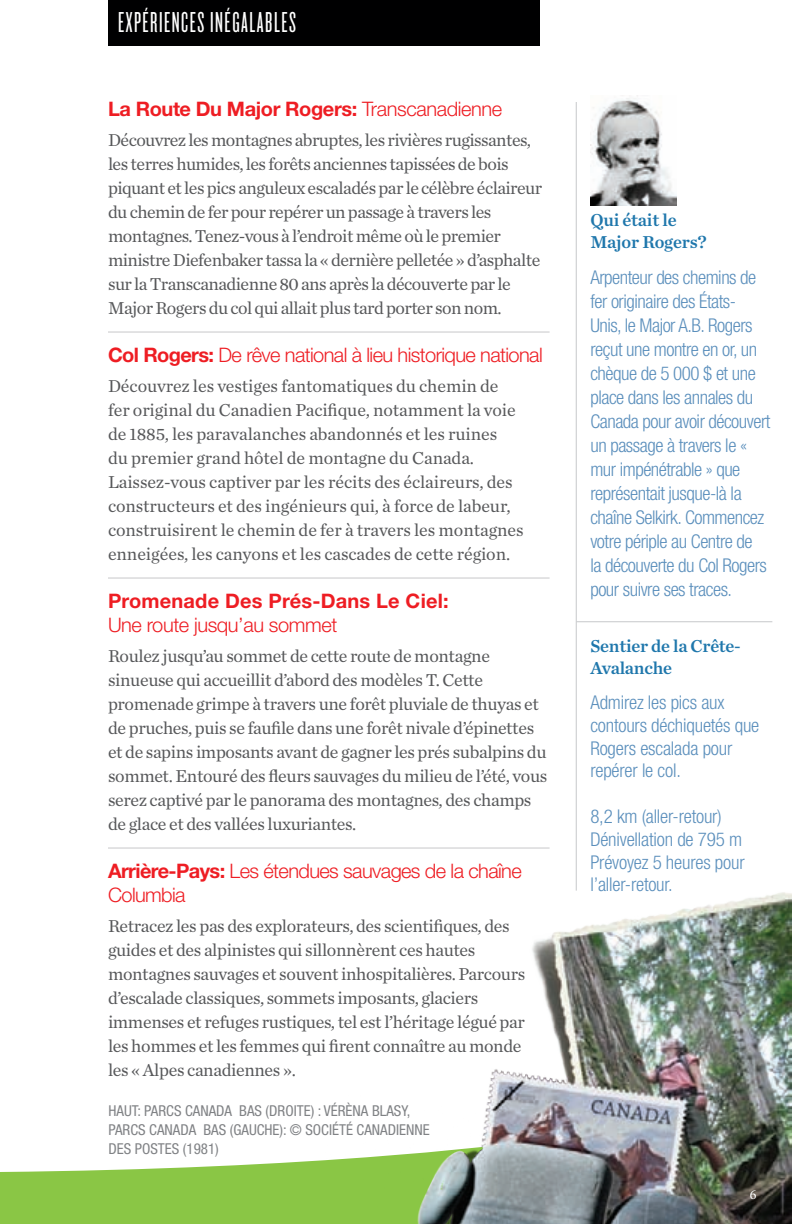
<style>
.page{position:relative;width:792px;height:1224px;background:#fff}
.page>*{position:absolute;margin:0;border:0;box-sizing:border-box;transform-origin:0 0}
.t1{font:30px "Knockout 26 Junior Flywght";letter-spacing:.05em;color:#fff}
.calendar_heading{font:300 20px/24px "Helvetica Neue LT Std";letter-spacing:-.03em;color:#ee1d23}
.calendar_heading-2{font:700 20px/24px "Helvetica Neue LT Std";letter-spacing:.01em;color:#ee1d23}
.calendar_heading_top{font:700 20px "Helvetica Neue LT Std";letter-spacing:-.02em;color:#ee1d23}
.sidebar_body{font:300 condensed 19px/24px "Helvetica Neue LT Std";letter-spacing:-.025em;color:#5b8fbc}
.calendar_body{font:18px/24px "Chronicle Text G1";letter-spacing:-.02em;color:#57585a}
.sidebar_title{font:18px/22px "Chronicle Text G1 Semi";letter-spacing:-.015em;color:#1f77ac}
.t2{font:condensed 15px/19px "Helvetica Neue LT Std";color:#808285}
.t3{font:14px "Minion Pro";color:#fff}
.s1{font-weight:300}
.s2{font-weight:700}
</style>
<div class="page">
<svg style="left:0;top:1171px;width:18px;height:53px"></svg>
<img style="left:18px;top:95px;width:774px;height:1129px">
<img style="left:590px;top:96px;width:87px;height:109px">
<hr style="left:108px;top:332px;width:442px;height:1px;background:#c7c8ca">
<hr style="left:108px;top:578px;width:442px;height:1px;background:#c7c8ca">
<hr style="left:108px;top:848px;width:442px;height:1px;background:#c7c8ca">
<hr style="left:576px;top:102px;width:1px;height:789px;background:#c7c8ca">
<hr style="left:576px;top:621px;width:196px;height:1px;background:#c7c8ca">
<div style="left:108px;top:0;width:432px;height:46px;background:#000001"></div>
<h1 class="t1" style="left:118px;top:5px;width:180px">EXPÉRIENCES INÉGALABLES</h1>
<p class="calendar_heading_top" style="left:108px;top:97px;width:396px">La Route Du Major Rogers: <span class="s1">Transcanadienne</span></p>
<p class="calendar_body" style="left:108px;top:127px;width:436px">Découvrez les montagnes abruptes, les rivières rugissantes, les terres humides, les forêts anciennes tapissées de bois piquant et les pics anguleux escaladés par le célèbre éclaireur du chemin de fer pour repérer un passage à travers les montagnes. Tenez-vous à l’endroit même où le premier ministre Diefenbaker tassa la « dernière pelletée » d’asphalte sur la Transcanadienne 80 ans après la découverte par le Major Rogers du col qui allait plus tard porter son nom.</p>
<p class="calendar_heading" style="left:108px;top:343px;width:436px"><span class="s2">Col Rogers:</span> De rêve national à lieu historique national</p>
<p class="calendar_body" style="left:108px;top:373px;width:417px">Découvrez les vestiges fantomatiques du chemin de fer original du Canadien Pacifique, notamment la voie de 1885, les paravalanches abandonnés et les ruines<br>du premier grand hôtel de montagne du Canada.<br>Laissez-vous captiver par les récits des éclaireurs, des constructeurs et des ingénieurs qui, à force de labeur, construisirent le chemin de fer à travers les montagnes enneigées, les canyons et les cascades de cette région.</p>
<p class="calendar_heading-2" style="left:108px;top:589px;width:342px">Promenade Des Prés-Dans Le Ciel:<br><span class="s1">Une route jusqu’au sommet</span></p>
<p class="calendar_body" style="left:108px;top:643px;width:441px">Roulez jusqu’au sommet de cette route de montagne sinueuse qui accueillit d’abord des modèles T. Cette promenade grimpe à travers une forêt pluviale de thuyas et de pruches, puis se faufile dans une forêt nivale d’épinettes et de sapins imposants avant de gagner les prés subalpins du sommet. Entouré des fleurs sauvages du milieu de l’été, vous serez captivé par le panorama des montagnes, des champs de glace et des vallées luxuriantes.</p>
<p class="calendar_heading" style="left:108px;top:859px;width:415px"><span class="s2">Arrière-Pays:</span> Les étendues sauvages de la chaîne<br>Columbia</p>
<p class="calendar_body" style="left:108px;top:913px;width:419px">Retracez les pas des explorateurs, des scientifiques, des guides et des alpinistes qui sillonnèrent ces hautes montagnes sauvages et souvent inhospitalières. Parcours d’escalade classiques, sommets imposants, glaciers immenses et refuges rustiques, tel est l’héritage légué par les hommes et les femmes qui firent connaître au monde les « Alpes canadiennes ».</p>
<p class="t2" style="left:108px;top:1101px;width:323px">HAUT: PARCS CANADA BAS (DROITE) : VÉRÈNA BLASY,<br>PARCS CANADA BAS (GAUCHE): © SOCIÉTÉ CANADIENNE<br>DES POSTES (1981)</p>
<p class="sidebar_title" style="left:590px;top:208px;width:118px">Qui était le<br>Major Rogers?</p>
<p class="sidebar_body" style="left:590px;top:265px;width:182px">Arpenteur des chemins de fer originaire des États-<br>Unis, le Major A.B. Rogers reçut une montre en or, un chèque de 5 000 $ et une place dans les annales du<br>Canada pour avoir découvert un passage à travers le « mur impénétrable » que représentait jusque-là la chaîne Selkirk. Commencez votre périple au Centre de<br>la découverte du Col Rogers pour suivre ses traces.</p>
<p class="sidebar_title" style="left:590px;top:634px;width:152px">Sentier de la Crête-<br>Avalanche</p>
<p class="sidebar_body" style="left:590px;top:691px;width:170px;line-height:22.8px">Admirez les pics aux contours déchiquetés que<br>Rogers escalada pour repérer le col.</p>
<p class="sidebar_body" style="left:590px;top:804px;width:133px">8,2 km (aller-retour)</p>
<p class="sidebar_body" style="left:590px;top:827px;width:153px">Dénivellation de 795 m</p>
<p class="sidebar_body" style="left:590px;top:850px;width:156px;line-height:22.8px">Prévoyez 5 heures pour l’aller-retour.</p>
<p class="t3" style="left:750px;top:1185px;width:8px">6</p>
</div>
